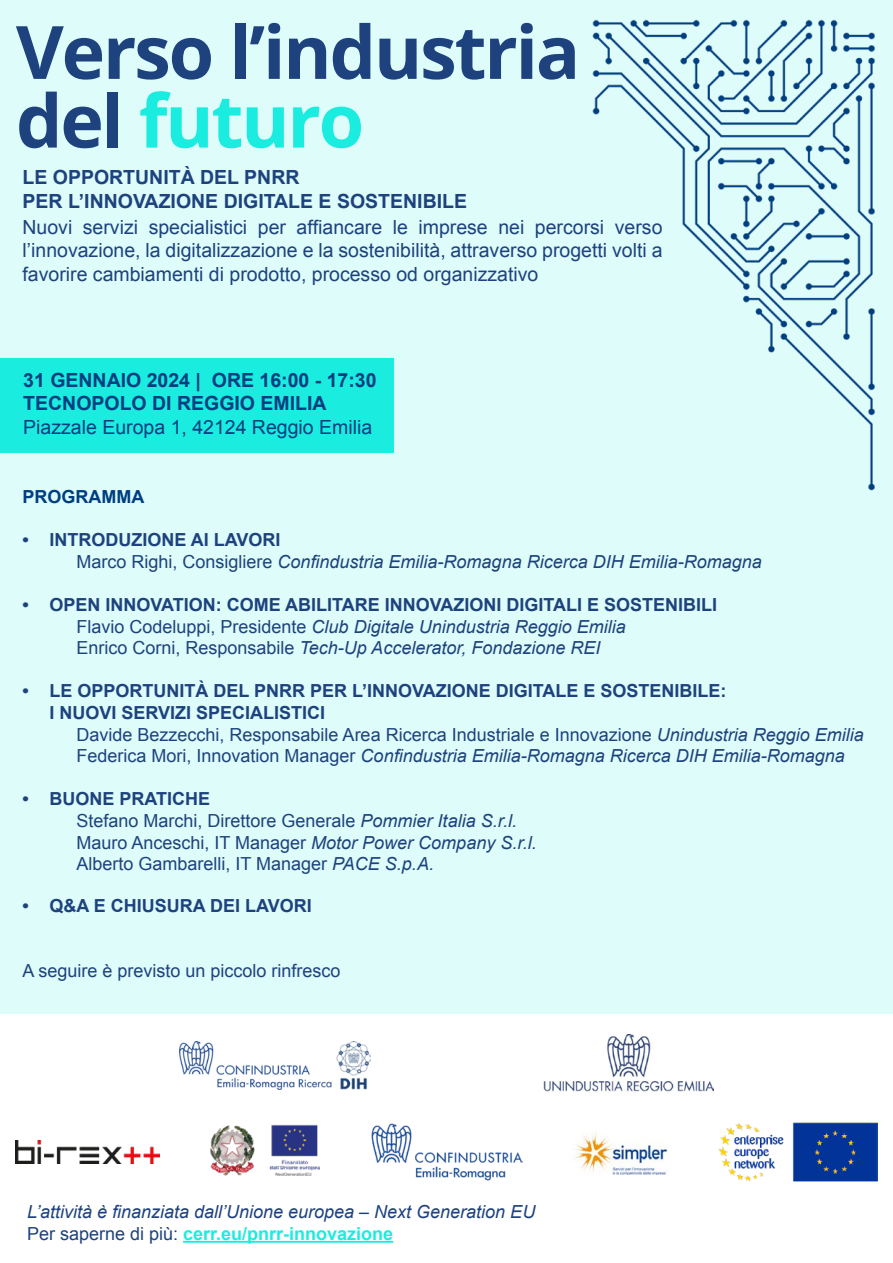
<style>
.page{position:relative;width:893px;height:1263px;background:#ddfcfa}
.page>*{position:absolute;margin:0;border:0;box-sizing:border-box;transform-origin:0 0}
.t1{font:700 73.65px/68.7px "Open Sans";letter-spacing:-.03em;color:#1e427d}
.t2{font:19.5px/23.4px "Arial";color:#1e427d;text-align:justify}
.t3{font:700 19.5px/24px "Arial";color:#1e427d}
.t4{font:700 19.5px/23.4px "Arial";color:#003e80}
.t5{font:19.5px "Arial";color:#003e80}
.t6{font:italic 18px/21.6px "Arial";color:#1e427d}
.t7{font:18px/21.6px "Arial";color:#1e427d}
.t8{font:700 18px/21.6px "Arial";color:#1e427d}
.t9{font:700 18px "Arial";color:#003e80}
.s1{color:#1bece0}
.s2{font-weight:700;font-style:normal}
.s3{font-style:normal}
.s4{font-style:italic}
.s5{font-weight:700}
.s6{font-weight:700;font-style:normal;color:#1bece0}
</style>
<div class="page">
<div style="left:0;top:1015px;width:893px;height:248px;background:#fff"></div>
<img style="left:592px;top:19px;width:283px;height:472px">
<hr style="left:183px;top:1241px;width:210px;height:2px;background:#1bece0">
<div style="left:0;top:358px;width:394px;height:95px;background:#1bece0"></div>
<img style="left:180px;top:1041px;width:190px;height:49px">
<img style="left:544px;top:1035px;width:169px;height:57px">
<img style="left:718px;top:1122px;width:159px;height:60px">
<img style="left:575px;top:1133px;width:93px;height:42px">
<img style="left:211px;top:1124px;width:109px;height:52px">
<img style="left:16px;top:1141px;width:143px;height:22px">
<img style="left:371px;top:1123px;width:151px;height:58px">
<h1 class="t1" style="left:16px;top:16px;width:566px">Verso l’industria del <span class="s1">futuro</span></h1>
<p class="t3" style="left:22px;top:165px;width:446px">LE OPPORTUNITÀ DEL PNRR<br>PER L’INNOVAZIONE DIGITALE E SOSTENIBILE</p>
<p class="t2" style="left:22px;top:216px;width:641px">Nuovi servizi specialistici per affiancare le imprese nei percorsi verso l’innovazione, la digitalizzazione e la sostenibilità, attraverso progetti volti a favorire cambiamenti di prodotto, processo od organizzativo</p>
<p class="t4" style="left:23px;top:369px;width:355px">31 GENNAIO 2024 | ORE 16:00 - 17:30<br>TECNOPOLO DI REGGIO EMILIA</p>
<p class="t5" style="left:23px;top:414px;width:350px">Piazzale Europa 1, 42124 Reggio Emilia</p>
<p class="t9" style="left:22px;top:485px;width:123px">PROGRAMMA</p>
<p class="t6" style="left:76px;top:529px;width:687px;text-indent:-54px"><span class="s2">• INTRODUZIONE AI LAVORI<br></span><span class="s3">Marco Righi, Consigliere</span> Confindustria Emilia-Romagna Ricerca DIH Emilia-Romagna</p>
<p class="t6" style="left:76px;top:594px;width:642px;text-indent:-54px"><span class="s2">• OPEN INNOVATION: COME ABILITARE INNOVAZIONI DIGITALI E SOSTENIBILI<br></span><span class="s3">Flavio Codeluppi, Presidente</span> Club Digitale Unindustria Reggio Emilia<br><span class="s3">Enrico Corni, Responsabile</span> Tech-Up Accelerator, Fondazione REI</p>
<p class="t8" style="left:49px;top:681px;width:679px;text-indent:-27px">• LE OPPORTUNITÀ DEL PNRR PER L’INNOVAZIONE DIGITALE E SOSTENIBILE:<br>I NUOVI SERVIZI SPECIALISTICI</p>
<p class="t7" style="left:76px;top:724px;width:789px">Davide Bezzecchi, Responsabile Area Ricerca Industriale e Innovazione <span class="s4">Unindustria Reggio Emilia<br></span>Federica Mori, Innovation Manager <span class="s4">Confindustria Emilia-Romagna Ricerca DIH Emilia-Romagna</span></p>
<p class="t7" style="left:76px;top:788px;width:462px;text-indent:-54px"><span class="s5">• BUONE PRATICHE<br></span>Stefano Marchi, Direttore Generale <span class="s4">Pommier Italia S.r.l.<br></span>Mauro Anceschi, IT Manager <span class="s4">Motor Power Company S.r.l.<br></span>Alberto Gambarelli, IT Manager <span class="s4">PACE S.p.A.</span></p>
<p class="t8" style="left:22px;top:896px;width:291px">• Q&amp;A E CHIUSURA DEI LAVORI</p>
<p class="t7" style="left:22px;top:960px;width:320px">A seguire è previsto un piccolo rinfresco</p>
<p class="t6" style="left:27px;top:1201px;width:510px">L’attività è finanziata dall’Unione europea – Next Generation EU<br><span class="s3">Per saperne di più:</span> <span class="s6">cerr.eu/pnrr-innovazione</span></p>
</div>
